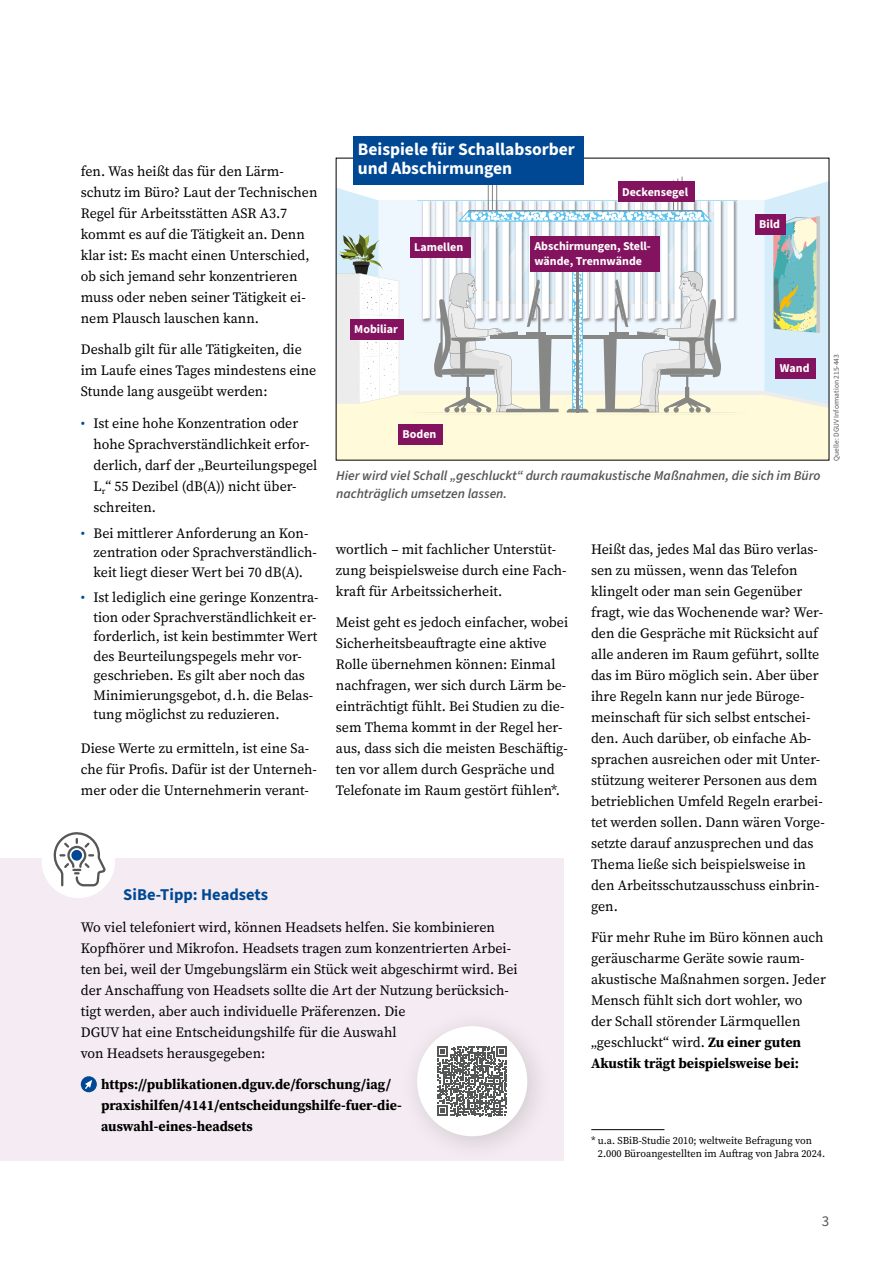
<style>
.page{position:relative;width:893px;height:1263px;background:#fff}
.page>*{position:absolute;margin:0;border:0;box-sizing:border-box;transform-origin:0 0}
.DGUV_ZT_Source{font:700 17.55px/19px "Source Sans 3";color:#fff}
.DGUV_ZT_Source-2{font:700 16.5px "Source Sans 3";color:#004893}
.t1{font:15px "Source Sans 3";color:#555756}
.DGUV_GS_Source{font:14.25px/21px "Source Serif 4";color:#000}
.DGUV_GS_Liste_Source{font:14.25px/19.5px "Source Serif 4";color:#000}
.DGUV_GS_Bold_Source{font:700 14.25px/21px "Source Serif 4";color:#000}
.DGUV_BU_Source{font:italic 600 13.5px/18px "Source Sans 3";color:#555756}
.t2{font:700 12px/15px "Source Sans 3";color:#fff}
.t3{font:10.5px/12.6px "Source Serif 4";color:#000}
.t4{font:7.5px "Source Sans 3";color:#555756}
.s1{color:#004893}
.s2{font-weight:700}
</style>
<div class="page">
<div style="left:0;top:859px;width:563px;height:302px;background:#f4ecf2"></div>
<div style="left:81px;top:1076px;width:16px;height:16px;background:#004893;border-radius:50%"></div>
<svg style="left:85px;top:1080px;width:7px;height:9px"></svg>
<div style="left:42px;top:825px;width:73px;height:73px;background:#fff;border-radius:50%"></div>
<svg style="left:53px;top:832px;width:53px;height:55px"></svg>
<svg style="left:338px;top:176px;width:489px;height:282px"></svg>
<img style="left:363px;top:276px;width:36px;height:123px">
<div style="left:350px;top:319px;width:53px;height:21px;background:#84135f"></div>
<div style="left:398px;top:424px;width:44px;height:20px;background:#84135f"></div>
<div style="left:530px;top:236px;width:129px;height:36px;background:#84135f"></div>
<div style="left:618px;top:182px;width:76px;height:20px;background:#84135f"></div>
<div style="left:755px;top:214px;width:31px;height:20px;background:#84135f"></div>
<div style="left:410px;top:237px;width:60px;height:21px;background:#84135f"></div>
<div style="left:776px;top:358px;width:40px;height:20px;background:#84135f"></div>
<div style="left:353px;top:136px;width:231px;height:48px;background:#004893"></div>
<hr style="left:591px;top:1129px;width:73px;height:1px;background:#000">
<div style="left:398px;top:1007px;width:157px;height:157px;background:#000;opacity:.15"></div>
<div style="left:417px;top:1026px;width:110px;height:110px;background:#fff;border-radius:50%"></div>
<svg style="left:437px;top:1046px;width:70px;height:70px"></svg>
<p class="DGUV_ZT_Source" style="left:358px;top:139px;width:219px">Beispiele für Schallabsorber und Abschirmungen</p>
<p class="DGUV_GS_Source" style="left:81px;top:160px;width:238px">fen. Was heißt das für den Lärm&shy;schutz im Büro? Laut der Technischen Regel für Arbeitsstätten ASR A3.7 kommt es auf die Tätigkeit an. Denn klar ist: Es macht einen Unterschied, ob sich jemand sehr konzentrieren muss oder neben seiner Tätigkeit ei&shy;nem Plausch lauschen kann.</p>
<p class="DGUV_GS_Source" style="left:81px;top:339px;width:237px">Deshalb gilt für alle Tätigkeiten, die im Laufe eines Tages mindestens eine<br>Stunde lang ausgeübt werden:</p>
<p class="DGUV_GS_Liste_Source" style="left:94px;top:412px;width:225px;line-height:21px;text-indent:-13px"><span class="s1">•</span> Ist eine hohe Konzentration oder hohe Sprachverständlichkeit erfor&shy;derlich, darf der „Beurteilungspegel<br>L<sub>r</sub>“ 55 Dezibel (dB(A)) nicht über&shy;schreiten.</p>
<p class="DGUV_GS_Liste_Source" style="left:94px;top:523px;width:225px;text-indent:-13px"><span class="s1">•</span> Bei mittlerer Anforderung an Kon&shy;zentration oder Sprachverständlich&shy;keit liegt dieser Wert bei 70 dB(A).</p>
<p class="DGUV_GS_Liste_Source" style="left:94px;top:588px;width:226px;text-indent:-13px"><span class="s1">•</span> Ist lediglich eine geringe Konzentra&shy;tion oder Sprachverständlichkeit er&shy;forderlich, ist kein bestimmter Wert des Beurteilungspegels mehr vor&shy;geschrieben. Es gilt aber noch das Minimierungsgebot, d.h. die Belas&shy;tung möglichst zu reduzieren.</p>
<p class="DGUV_GS_Source" style="left:81px;top:738px;width:237px">Diese Werte zu ermitteln, ist eine Sa&shy;che für Profis. Dafür ist der Unterneh&shy;mer oder die Unternehmerin verant-</p>
<p class="t2" style="left:622px;top:184px;width:68px">Deckensegel</p>
<p class="t2" style="left:759px;top:216px;width:22px">Bild</p>
<p class="t2" style="left:534px;top:239px;width:118px">Abschirmungen, Stell&shy;wände, Trennwände</p>
<p class="t2" style="left:414px;top:240px;width:50px">Lamellen</p>
<p class="t2" style="left:354px;top:322px;width:45px">Mobiliar</p>
<p class="t4" style="left:832px;top:461px;width:108px;rotate:-90deg">Quelle: DGUV Information 215-443</p>
<p class="t2" style="left:780px;top:360px;width:31px">Wand</p>
<p class="t2" style="left:403px;top:426px;width:35px">Boden</p>
<p class="DGUV_BU_Source" style="left:336px;top:467px;width:486px">Hier wird viel Schall „geschluckt“ durch raumakustische Maßnahmen, die sich im Büro nachträglich umsetzen lassen.</p>
<p class="DGUV_GS_Source" style="left:336px;top:538px;width:232px">wortlich – mit fachlicher Unterstüt&shy;zung beispielsweise durch eine Fach&shy;kraft für Arbeitssicherheit.</p>
<p class="DGUV_GS_Source" style="left:336px;top:612px;width:234px">Meist geht es jedoch einfacher, wobei Sicherheitsbeauftragte eine aktive Rolle übernehmen können: Einmal nachfragen, wer sich durch Lärm be&shy;einträchtigt fühlt. Bei Studien zu die&shy;sem Thema kommt in der Regel her&shy;aus, dass sich die meisten Beschäftig&shy;ten vor allem durch Gespräche und Telefonate im Raum gestört fühlen*.</p>
<p class="DGUV_GS_Source" style="left:591px;top:538px;width:235px">Heißt das, jedes Mal das Büro verlas&shy;sen zu müssen, wenn das Telefon klingelt oder man sein Gegenüber fragt, wie das Wochenende war? Wer&shy;den die Gespräche mit Rücksicht auf alle anderen im Raum geführt, sollte das im Büro möglich sein. Aber über ihre Regeln kann nur jede Büroge&shy;meinschaft für sich selbst entschei&shy;den. Auch darüber, ob einfache Ab&shy;sprachen ausreichen oder mit Unter&shy;stützung weiterer Personen aus dem betrieblichen Umfeld Regeln erarbei&shy;tet werden sollen. Dann wären Vorge&shy;setzte darauf anzusprechen und das Thema ließe sich beispielsweise in den Arbeitsschutzausschuss einbrin&shy;gen.</p>
<p class="DGUV_GS_Source" style="left:591px;top:927px;width:236px">Für mehr Ruhe im Büro können auch geräuscharme Geräte sowie raum&shy;akustische Maßnahmen sorgen. Jeder Mensch fühlt sich dort wohler, wo der Schall störender Lärmquellen „geschluckt“ wird. <span class="s2">Zu einer guten Akustik trägt beispielsweise bei:</span></p>
<p class="DGUV_ZT_Source-2" style="left:123px;top:884px;width:146px">SiBe-Tipp: Headsets</p>
<p class="DGUV_GS_Source" style="left:81px;top:916px;width:438px">Wo viel telefoniert wird, können Headsets helfen. Sie kombinieren Kopfhörer und Mikrofon. Headsets tragen zum konzentrierten Arbei&shy;ten bei, weil der Umgebungslärm ein Stück weit abgeschirmt wird. Bei der Anschaffung von Headsets sollte die Art der Nutzung berücksich&shy;tigt werden, aber auch individuelle Präferenzen. Die<br>DGUV hat eine Entscheidungshilfe für die Auswahl<br>von Headsets herausgegeben:</p>
<p class="DGUV_GS_Bold_Source" style="left:101px;top:1074px;width:301px">https://publikationen.dguv.de/forschung/iag/ praxishilfen/4141/entscheidungshilfe-fuer-die&shy;auswahl-eines-headsets</p>
<p class="t3" style="left:598px;top:1134px;width:229px;text-indent:-7px">* u.a. SBiB-Studie 2010; weltweite Befragung von<br>2.000 Büroangestellten im Auftrag von Jabra 2024.</p>
<p class="t1" style="left:822px;top:1211px;width:9px">3</p>
</div>
